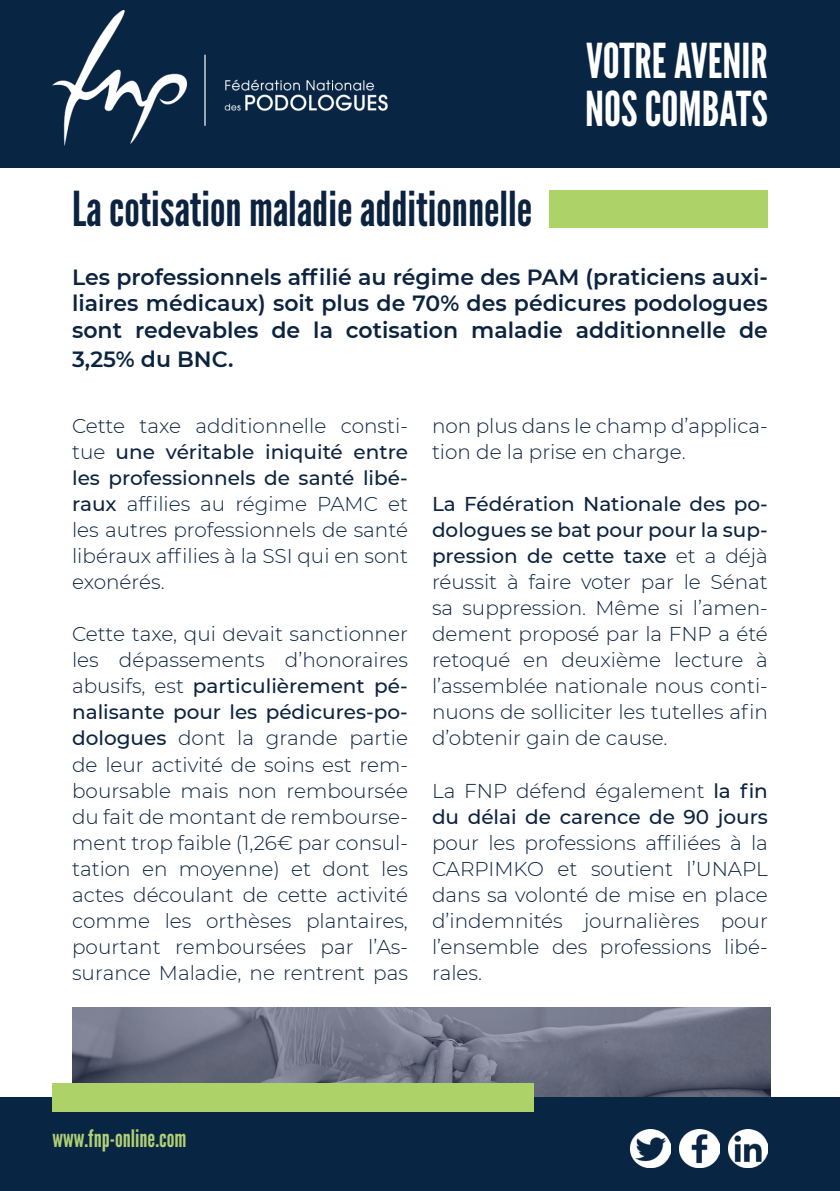
<style>
.page{position:relative;width:840px;height:1191px;background:#fff}
.page>*{position:absolute;margin:0;border:0;box-sizing:border-box;transform-origin:0 0}
.t1{font:48px "League Gothic";color:#0c2340}
.t2{font:48px/48px "League Gothic";color:#fff}
.t3{font:24px "League Gothic";color:#b1cf74}
.t4{font:600 22px/26.4px "Montserrat";color:#0c2340;text-align:justify}
.t5{font:300 20px/26px "Montserrat";color:#0c2340;text-align:justify}
.t6{font:500 20px/26px "Montserrat";color:#0c2340}
.s1{font-weight:500}
.s2{font-weight:300}
</style>
<div class="page">
<img style="left:72px;top:1007px;width:698px;height:90px">
<div style="left:0;top:0;width:839px;height:167px;background:#092544"></div>
<img style="left:52px;top:10px;width:335px;height:135px">
<div style="left:0;top:1097px;width:839px;height:94px;background:#092544"></div>
<div style="left:52px;top:1082px;width:481px;height:29px;background:#add368"></div>
<img style="left:630px;top:1129px;width:40px;height:38px">
<img style="left:679px;top:1129px;width:39px;height:38px">
<img style="left:728px;top:1129px;width:39px;height:38px">
<div style="left:549px;top:191px;width:218px;height:37px;background:#add368"></div>
<h1 class="t1" style="left:72px;top:180px;width:461px">La cotisation maladie additionnelle</h1>
<h1 class="t2" style="left:584px;top:37px;width:184px">VOTRE AVENIR<br>NOS COMBATS</h1>
<p class="t4" style="left:72px;top:263px;width:697px">Les professionnels affilié au régime des PAM (praticiens auxi&shy;liaires médicaux) soit plus de 70% des pédicures podologues sont redevables de la cotisation maladie additionnelle de</p>
<p class="t4" style="left:72px;top:345px;width:163px">3,25% du BNC.</p>
<p class="t5" style="left:72px;top:412px;width:337px">Cette taxe additionnelle consti&shy;tue <span class="s1">une véritable iniquité entre les professionnels de santé libé&shy;raux</span> affilies au régime PAMC et les autres professionnels de santé libéraux affilies à la SSI qui en sont exonérés.</p>
<p class="t5" style="left:72px;top:620px;width:337px">Cette taxe, qui devait sanctionner les dépassements d’honoraires abusifs, est <span class="s1">particulièrement pé&shy;nalisante pour les pédicures-po&shy;dologues</span> dont la grande partie de leur activité de soins est rem&shy;boursable mais non remboursée du fait de montant de rembourse&shy;ment trop faible (1,26€ par consul&shy;tation en moyenne) et dont les actes découlant de cette activité comme les orthèses plantaires, pourtant remboursées par l’As&shy;surance Maladie, ne rentrent pas</p>
<p class="t5" style="left:432px;top:412px;width:337px">non plus dans le champ d’applica&shy;tion de la prise en charge.</p>
<p class="t5" style="left:432px;top:490px;width:337px"><span class="s1">La Fédération Nationale des po&shy;dologues se bat pour pour la sup&shy;pression de cette taxe</span> et a déjà réussit à faire voter par le Sénat sa suppression. Même si l’amen&shy;dement proposé par la FNP a été retoqué en deuxième lecture à l’assemblée nationale nous conti&shy;nuons de solliciter les tutelles afin d’obtenir gain de cause.</p>
<p class="t6" style="left:432px;top:776px;width:337px"><span class="s2">La FNP défend également</span> la fin du délai de carence de 90 jours</p>
<p class="t5" style="left:432px;top:828px;width:337px">pour les professions affiliées à la CARPIMKO et soutient l’UNAPL dans sa volonté de mise en place d’indemnités journalières pour l’ensemble des professions libé&shy;rales.</p>
<p class="t3" style="left:52px;top:1124px;width:135px">www.fnp-online.com</p>
</div>
